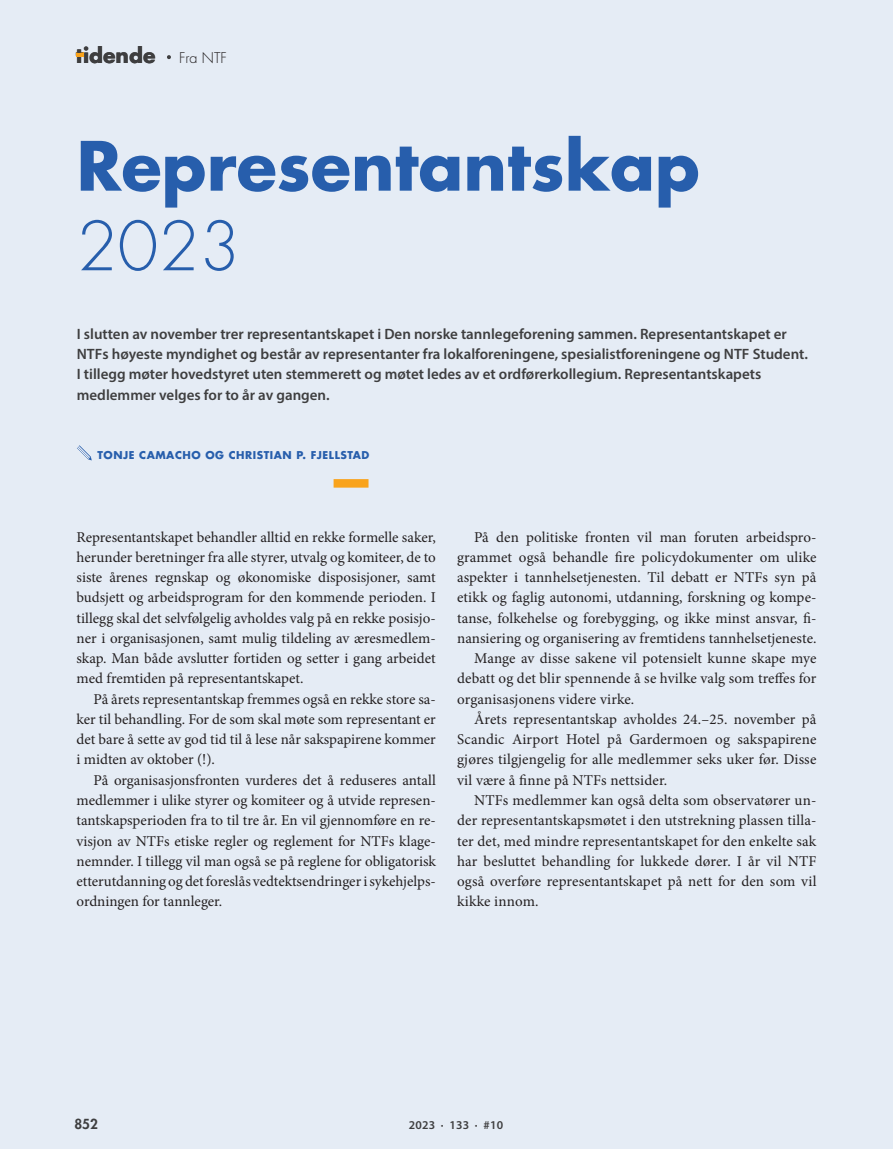
<style>
.page{position:relative;width:893px;height:1149px;background:#fff}
.page>*{position:absolute;margin:0;border:0;box-sizing:border-box;transform-origin:0 0}
.t1{font:700 66px "Futura Std";color:#275eac}
.t2{font:300 66px "Futura Std";color:#275eac}
.t3{font:700 20.4px "Futura Std";color:#3e3e3f}
.t4{font:15px/20.2px "Minion Pro";letter-spacing:.005em;color:#231f20;text-align:justify}
.t5{font:600 15px/20.2px "Myriad Pro";color:#3e3e3f}
.t6{font:300 14.4px "Futura Std";color:#231f20}
.t7{font:800 13.5px "Futura Std";color:#3e3e3f}
.t8{font:600 12px "Myriad Pro";letter-spacing:.02em;color:#3e3e3f}
.t9{font:700 10.5px "Futura Std";letter-spacing:.05em;color:#275eac}
</style>
<div class="page">
<div style="left:0;top:0;width:893px;height:1148px;background:#e5ecf5"></div>
<svg style="left:167px;top:55px;width:4px;height:4px"></svg>
<svg style="left:76px;top:53px;width:7px;height:3px"></svg>
<svg style="left:73px;top:441px;width:22px;height:22px"></svg>
<div style="left:334px;top:479px;width:34px;height:8px;background:#f9a31b"></div>
<h2 class="t3" style="left:76px;top:42px;width:81px">tidende</h2>
<p class="t6" style="left:179px;top:49px;width:49px">Fra NTF</p>
<h1 class="t1" style="left:77px;top:122px;width:625px">Representantskap</h1>
<h1 class="t2" style="left:77px;top:206px;width:165px">2023</h1>
<p class="t5" style="left:77px;top:323px;width:733px">I slutten av november trer representantskapet i Den norske tannlegeforening sammen. Representantskapet er NTFs høyeste myndighet og består av representanter fra lokalforeningene, spesialistforeningene og NTF Student.<br>I tillegg møter hovedstyret uten stemmerett og møtet ledes av et ordførerkollegium. Representantskapets medlemmer velges for to år av gangen.</p>
<p class="t9" style="left:97px;top:448px;width:274px">TONJE CAMACHO OG CHRISTIAN P. FJELLSTAD</p>
<p class="t4" style="left:77px;top:526px;width:361px">Representantskapet behandler alltid en rekke formelle saker, herunder beretninger fra alle styrer, utvalg og komiteer, de to siste årenes regnskap og økonomiske disposisjoner, samt budsjett og arbeidsprogram for den kommende perioden. I tillegg skal det selvfølgelig avholdes valg på en rekke posisjo&shy;ner i organisasjonen, samt mulig tildeling av æresmedlem&shy;skap. Man både avslutter fortiden og setter i gang arbeidet med fremtiden på representantskapet.</p>
<p class="t4" style="left:77px;top:688px;width:361px;text-indent:17px">På årets representantskap fremmes også en rekke store sa&shy;ker til behandling. For de som skal møte som representant er det bare å sette av god tid til å lese når sakspapirene kommer i midten av oktober (!).</p>
<p class="t4" style="left:77px;top:769px;width:361px;text-indent:17px">På organisasjonsfronten vurderes det å reduseres antall medlemmer i ulike styrer og komiteer og å utvide represen&shy;tantskapsperioden fra to til tre år. En vil gjennomføre en re&shy;visjon av NTFs etiske regler og reglement for NTFs klage&shy;nemnder. I tillegg vil man også se på reglene for obligatorisk etterutdanning og det foreslås vedtektsendringer i sykehjelps&shy;ordningen for tannleger.</p>
<p class="t4" style="left:474px;top:526px;width:344px">På den politiske fronten vil man foruten arbeidspro-</p>
<p class="t4" style="left:457px;top:546px;width:361px">grammet også behandle fire policydokumenter om ulike</p>
<p class="t4" style="left:457px;top:567px;width:361px">aspekter i tannhelsetjenesten. Til debatt er NTFs syn på</p>
<p class="t4" style="left:457px;top:587px;width:361px">etikk og faglig autonomi, utdanning, forskning og kompe-</p>
<p class="t4" style="left:457px;top:607px;width:361px">tanse, folkehelse og forebygging, og ikke minst ansvar, fi-</p>
<p class="t4" style="left:457px;top:627px;width:361px">nansiering og organisering av fremtidens tannhelsetjeneste.</p>
<p class="t4" style="left:474px;top:648px;width:344px">Mange av disse sakene vil potensielt kunne skape mye</p>
<p class="t4" style="left:457px;top:668px;width:361px">debatt og det blir spennende å se hvilke valg som treffes for</p>
<p class="t4" style="left:457px;top:688px;width:179px">organisasjonens videre virke.</p>
<p class="t4" style="left:474px;top:708px;width:344px">Årets representantskap avholdes 24.–25. november på</p>
<p class="t4" style="left:457px;top:729px;width:361px">Scandic Airport Hotel på Gardermoen og sakspapirene</p>
<p class="t4" style="left:457px;top:749px;width:361px">gjøres tilgjengelig for alle medlemmer seks uker før. Disse</p>
<p class="t4" style="left:457px;top:769px;width:212px">vil være å finne på NTFs nettsider.</p>
<p class="t4" style="left:474px;top:789px;width:344px">NTFs medlemmer kan også delta som observatører un-</p>
<p class="t4" style="left:457px;top:810px;width:361px">der representantskapsmøtet i den utstrekning plassen tilla-</p>
<p class="t4" style="left:457px;top:830px;width:361px">ter det, med mindre representantskapet for den enkelte sak</p>
<p class="t4" style="left:457px;top:850px;width:361px">har besluttet behandling for lukkede dører. I år vil NTF</p>
<p class="t4" style="left:457px;top:870px;width:361px">også overføre representantskapet på nett for den som vil</p>
<p class="t4" style="left:457px;top:891px;width:83px">kikke innom.</p>
<p class="t7" style="left:74px;top:1115px;width:25px">852</p>
<p class="t8" style="left:409px;top:1117px;width:96px">2023 · 133 · #10</p>
</div>
